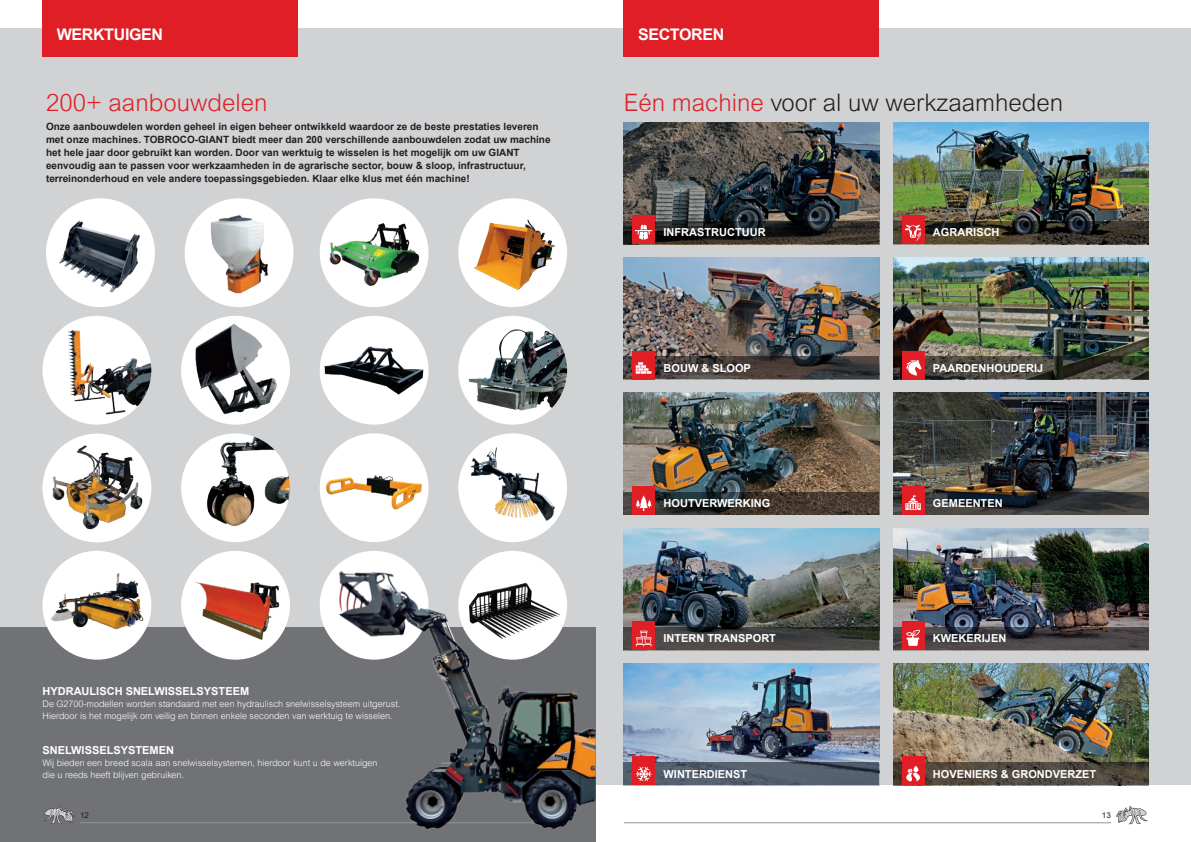
<style>
.page{position:relative;width:1191px;height:842px;background:#fff}
.page>*{position:absolute;margin:0;border:0;box-sizing:border-box;transform-origin:0 0}
.t1{font:300 24px "Arial";color:#231f20}
.t2{font:300 24px "Arial";color:#e01e25}
.t3{font:700 16px "Arial";letter-spacing:-.02em;color:#fff}
.t4{font:700 11px "Arial";color:#fff}
.t5{font:700 10px/13px "Arial";color:#231f20}
.t6{font:300 9px/12px "Arial";color:#fff}
.t7{font:8px "Arial";color:#231f20}
.s1{color:#e01e25}
</style>
<div class="page">
<div style="left:595px;top:28px;width:596px;height:757px;background:#d1d2d4"></div>
<div style="left:0;top:28px;width:595px;height:757px;background:#d1d2d4"></div>
<div style="left:0;top:627px;width:595px;height:215px;background:#717275"></div>
<div style="left:46px;top:198px;width:109px;height:109px;background:#fff;border-radius:50%"></div>
<img style="left:55px;top:214px;width:91px;height:85px">
<div style="left:185px;top:198px;width:108px;height:109px;background:#fff;border-radius:50%"></div>
<img style="left:204px;top:211px;width:71px;height:88px">
<div style="left:320px;top:198px;width:108px;height:109px;background:#fff;border-radius:50%"></div>
<img style="left:323px;top:220px;width:101px;height:68px">
<div style="left:458px;top:198px;width:109px;height:109px;background:#fff;border-radius:50%"></div>
<img style="left:471px;top:215px;width:87px;height:77px">
<div style="left:181px;top:316px;width:109px;height:109px;background:#fff;border-radius:50%"></div>
<img style="left:192px;top:322px;width:86px;height:95px">
<div style="left:43px;top:551px;width:108px;height:109px;background:#fff;border-radius:50%"></div>
<img style="left:43px;top:570px;width:104px;height:67px">
<div style="left:320px;top:551px;width:108px;height:109px;background:#fff;border-radius:50%"></div>
<div style="left:181px;top:433px;width:109px;height:109px;background:#fff;border-radius:50%"></div>
<img style="left:199px;top:433px;width:91px;height:109px">
<div style="left:181px;top:551px;width:109px;height:109px;background:#fff;border-radius:50%"></div>
<img style="left:186px;top:570px;width:104px;height:76px">
<div style="left:320px;top:316px;width:108px;height:109px;background:#fff;border-radius:50%"></div>
<img style="left:320px;top:335px;width:108px;height:71px">
<div style="left:458px;top:316px;width:109px;height:109px;background:#fff;border-radius:50%"></div>
<img style="left:466px;top:326px;width:101px;height:88px">
<div style="left:43px;top:316px;width:108px;height:109px;background:#fff;border-radius:50%"></div>
<img style="left:63px;top:316px;width:88px;height:100px">
<div style="left:320px;top:433px;width:108px;height:109px;background:#fff;border-radius:50%"></div>
<img style="left:322px;top:467px;width:104px;height:49px">
<div style="left:458px;top:433px;width:109px;height:109px;background:#fff;border-radius:50%"></div>
<img style="left:465px;top:440px;width:92px;height:85px">
<div style="left:458px;top:551px;width:109px;height:109px;background:#fff;border-radius:50%"></div>
<img style="left:624px;top:122px;width:255px;height:99px">
<img style="left:893px;top:122px;width:255px;height:99px">
<img style="left:624px;top:258px;width:255px;height:98px">
<img style="left:893px;top:258px;width:255px;height:98px">
<img style="left:624px;top:393px;width:255px;height:99px">
<img style="left:893px;top:393px;width:255px;height:99px">
<img style="left:624px;top:528px;width:255px;height:99px">
<img style="left:893px;top:528px;width:255px;height:99px">
<img style="left:624px;top:663px;width:255px;height:99px">
<img style="left:893px;top:663px;width:255px;height:99px">
<svg style="left:624px;top:356px;width:255px;height:23px;background:#3f3a38"></svg>
<svg style="left:624px;top:492px;width:255px;height:23px;background:#38332d"></svg>
<svg style="left:624px;top:627px;width:255px;height:23px;background:#40403e"></svg>
<svg style="left:624px;top:762px;width:255px;height:23px;background:#505b6a"></svg>
<div style="left:632px;top:351px;width:23px;height:28px;background:#e01e25"></div>
<svg style="left:635px;top:362px;width:16px;height:12px"></svg>
<svg style="left:893px;top:356px;width:255px;height:23px;background:#413e36"></svg>
<svg style="left:893px;top:492px;width:255px;height:23px;background:#2f3132"></svg>
<svg style="left:893px;top:627px;width:255px;height:23px;background:#413d41"></svg>
<svg style="left:893px;top:762px;width:255px;height:23px;background:#4e463c"></svg>
<div style="left:632px;top:486px;width:23px;height:29px;background:#e01e25"></div>
<svg style="left:636px;top:495px;width:15px;height:16px"></svg>
<div style="left:901px;top:351px;width:23px;height:28px;background:#e01e25"></div>
<svg style="left:906px;top:360px;width:15px;height:16px"></svg>
<div style="left:901px;top:486px;width:23px;height:29px;background:#e01e25"></div>
<svg style="left:905px;top:495px;width:15px;height:15px"></svg>
<div style="left:901px;top:621px;width:23px;height:29px;background:#e01e25"></div>
<svg style="left:906px;top:630px;width:14px;height:16px"></svg>
<div style="left:901px;top:757px;width:23px;height:28px;background:#e01e25"></div>
<svg style="left:906px;top:766px;width:14px;height:16px"></svg>
<div style="left:632px;top:621px;width:23px;height:29px;background:#e01e25"></div>
<svg style="left:636px;top:631px;width:15px;height:15px"></svg>
<div style="left:632px;top:757px;width:23px;height:28px;background:#e01e25"></div>
<svg style="left:636px;top:767px;width:15px;height:14px"></svg>
<svg style="left:624px;top:221px;width:255px;height:23px;background:#242320"></svg>
<svg style="left:893px;top:221px;width:255px;height:23px;background:#363127"></svg>
<div style="left:632px;top:215px;width:23px;height:29px;background:#e01e25"></div>
<svg style="left:635px;top:225px;width:17px;height:15px"></svg>
<div style="left:901px;top:215px;width:23px;height:29px;background:#e01e25"></div>
<svg style="left:905px;top:225px;width:16px;height:16px"></svg>
<img style="left:43px;top:434px;width:108px;height:108px;border-radius:54px">
<svg style="left:43px;top:805px;width:32px;height:19px"></svg>
<svg style="left:1116px;top:805px;width:32px;height:19px"></svg>
<hr style="left:80px;top:822px;width:487px;height:1px;background:#939598">
<hr style="left:624px;top:822px;width:486px;height:1px;background:#939598">
<img style="left:332px;top:565px;width:263px;height:264px">
<div style="left:43px;top:0;width:255px;height:57px;background:#e01e25"></div>
<div style="left:624px;top:0;width:255px;height:57px;background:#e01e25"></div>
<h2 class="t3" style="left:57px;top:24px;width:108px">WERKTUIGEN</h2>
<h2 class="t3" style="left:638px;top:24px;width:88px">SECTOREN</h2>
<h1 class="t2" style="left:46px;top:89px;width:223px">200+ aanbouwdelen</h1>
<h1 class="t1" style="left:624px;top:89px;width:441px"><span class="s1">Eén machine</span> voor al uw werkzaamheden</h1>
<p class="t5" style="left:46px;top:120px;width:506px">Onze aanbouwdelen worden geheel in eigen beheer ontwikkeld waardoor ze de beste prestaties leveren met onze machines. TOBROCO-GIANT biedt meer dan 200 verschillende aanbouwdelen zodat uw machine het hele jaar door gebruikt kan worden. Door van werktuig te wisselen is het mogelijk om uw GIANT eenvoudig aan te passen voor werkzaamheden in de agrarische sector, bouw &amp; sloop, infrastructuur, terreinonderhoud en vele andere toepassingsgebieden. Klaar elke klus met één machine!</p>
<p class="t4" style="left:43px;top:684px;width:208px">HYDRAULISCH SNELWISSELSYSTEEM</p>
<p class="t6" style="left:43px;top:698px;width:359px">De G2700-modellen worden standaard met een hydraulisch snelwisselsysteem uitgerust.<br>Hierdoor is het mogelijk om veilig en binnen enkele seconden van werktuig te wisselen.</p>
<p class="t4" style="left:43px;top:743px;width:133px">SNELWISSELSYSTEMEN</p>
<p class="t6" style="left:43px;top:757px;width:336px">Wij bieden een breed scala aan snelwisselsystemen, hierdoor kunt u de werktuigen die u reeds heeft blijven gebruiken.</p>
<p class="t4" style="left:663px;top:225px;width:104px">INFRASTRUCTUUR</p>
<p class="t4" style="left:933px;top:225px;width:68px">AGRARISCH</p>
<p class="t4" style="left:663px;top:361px;width:89px">BOUW &amp; SLOOP</p>
<p class="t4" style="left:933px;top:361px;width:112px">PAARDENHOUDERIJ</p>
<p class="t4" style="left:663px;top:496px;width:108px">HOUTVERWERKING</p>
<p class="t4" style="left:933px;top:496px;width:71px">GEMEENTEN</p>
<p class="t4" style="left:663px;top:631px;width:114px">INTERN TRANSPORT</p>
<p class="t4" style="left:933px;top:631px;width:75px">KWEKERIJEN</p>
<p class="t4" style="left:663px;top:766px;width:85px">WINTERDIENST</p>
<p class="t4" style="left:933px;top:766px;width:165px">HOVENIERS &amp; GRONDVERZET</p>
<p class="t7" style="left:80px;top:810px;width:10px">12</p>
<p class="t7" style="left:1102px;top:810px;width:10px">13</p>
</div>
